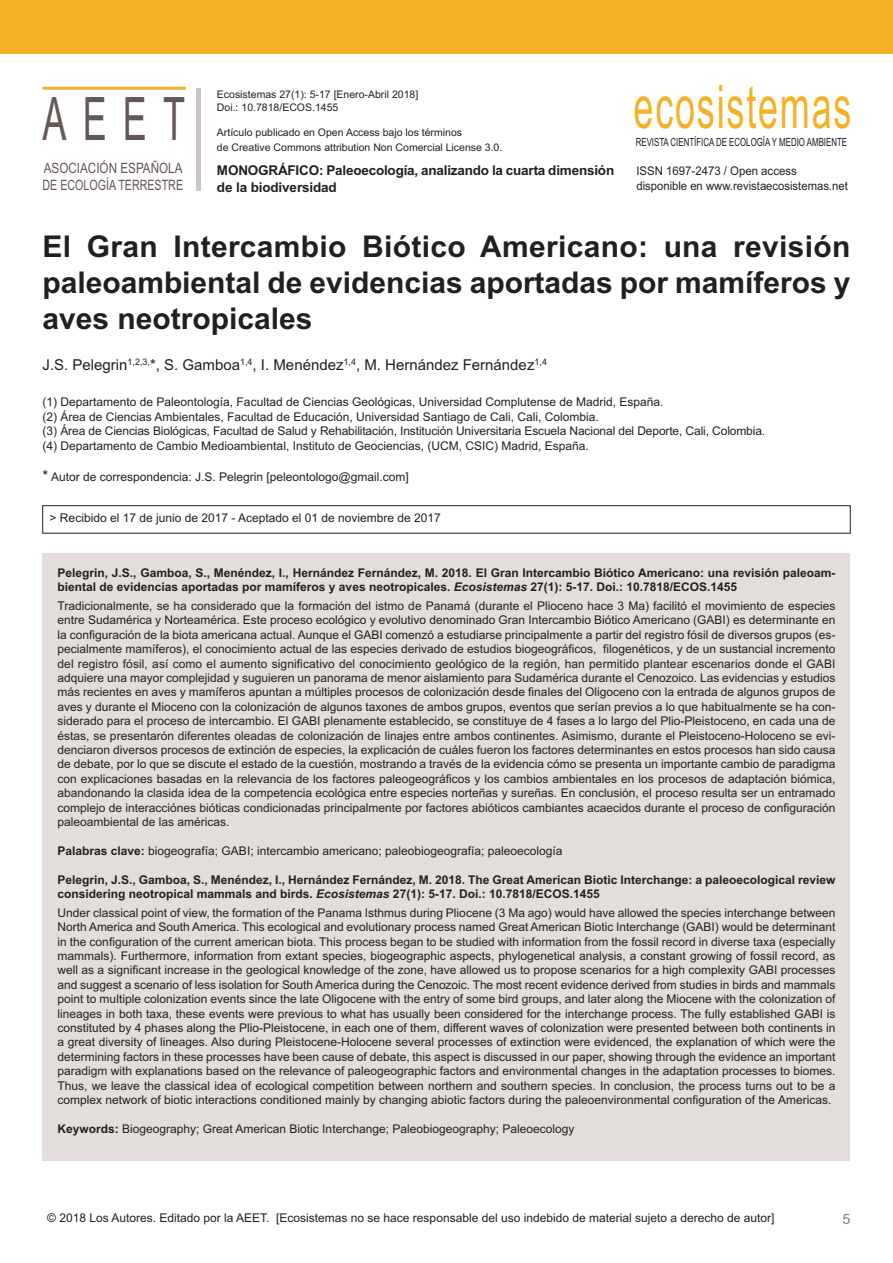
<style>
.page{position:relative;width:893px;height:1263px;background:#fff}
.page>*{position:absolute;margin:0;border:0;box-sizing:border-box;transform-origin:0 0}
.t1{font:60px "Arial";letter-spacing:.05em;color:#f4b027;scale:.6 1}
.t2{font:60px "Arial";color:#645755;scale:.6 1}
.t3{font:700 30px/36px "Arial";color:#231f20;text-align:justify}
.t4{font:15px "Arial";color:#231f20}
.t5{font:14.25px/17.1px "Arial";color:#645755;scale:.82 1}
.t6{font:14.25px "Arial";color:#7f7e7c}
.t7{font:700 13.5px/16.2px "Arial";letter-spacing:-.015em;color:#231f20}
.t8{font:12px/14.4px "Arial";color:#231f20;text-align:justify}
.t9{font:700 12px/14.4px "Arial";color:#231f20}
.t10{font:12px/14.4px "Arial";color:#231f20;scale:.95 1}
.t11{font:11.25px "Arial";color:#231f20;scale:.7 1}
.t12{font:10.5px/12.8px "Arial";color:#231f20}
.s1{font-size:15px}
.s2{font-style:italic}
.s3{font-weight:700}
</style>
<div class="page">
<hr style="left:43px;top:87px;width:143px;height:3px;background:#f4b027">
<div style="left:196px;top:88px;width:5px;height:102px;background:#cdc6c3"></div>
<div style="left:0;top:0;width:893px;height:54px;background:#f4b027"></div>
<div style="left:43px;top:505px;width:807px;height:28px;border:1px solid #231f20"></div>
<div style="left:43px;top:553px;width:807px;height:608px;background:#e3dedc"></div>
<h1 class="t2" style="left:42px;top:84px;width:239px">AEET</h1>
<p class="t5" style="left:43px;top:159px;width:173px">ASOCIACIÓN ESPAÑOLA<br>DE ECOLOGÍA TERRESTRE</p>
<p class="t12" style="left:217px;top:88px;width:203px">Ecosistemas 27(1): 5-17 [Enero-Abril 2018]<br>Doi.: 10.7818/ECOS.1455</p>
<p class="t12" style="left:217px;top:125px;width:287px;line-height:14.9px">Artículo publicado en Open Access bajo los términos<br>de Creative Commons attribution Non Comercial License 3.0.</p>
<p class="t7" style="left:217px;top:163px;width:399px">MONOGRÁFICO: Paleoecología, analizando la cuarta dimensión de la biodiversidad</p>
<h1 class="t1" style="left:633px;top:72px;width:365px">ecosistemas</h1>
<p class="t11" style="left:636px;top:135px;width:303px">REVISTA CIENTÍFICA DE ECOLOGÍA Y MEDIO AMBIENTE</p>
<p class="t10" style="left:636px;top:164px;width:224px">ISSN 1697-2473 / Open access disponible en www.revistaecosistemas.net</p>
<h2 class="t3" style="left:43px;top:229px;width:809px">El Gran Intercambio Biótico Americano: una revisión paleoambiental de evidencias aportadas por mamíferos y aves neotropicales</h2>
<p class="t4" style="left:43px;top:356px;width:506px">J.S. Pelegrin<sup>1,2,3,</sup>*, S. Gamboa<sup>1,4</sup>, I. Menéndez<sup>1,4</sup>, M. Hernández Fernández<sup>1,4</sup></p>
<p class="t8" style="left:43px;top:395px;width:724px;text-align:left">(1) Departamento de Paleontología, Facultad de Ciencias Geológicas, Universidad Complutense de Madrid, España.<br>(2) Área de Ciencias Ambientales, Facultad de Educación, Universidad Santiago de Cali, Cali, Colombia.<br>(3) Área de Ciencias Biológicas, Facultad de Salud y Rehabilitación, Institución Universitaria Escuela Nacional del Deporte, Cali, Colombia. (4) Departamento de Cambio Medioambiental, Instituto de Geociencias, (UCM, CSIC) Madrid, España.</p>
<p class="t8" style="left:43px;top:469px;width:368px"><span class="s1">*</span> Autor de correspondencia: J.S. Pelegrin [peleontologo@gmail.com]</p>
<p class="t8" style="left:50px;top:510px;width:393px">&gt; Recibido el 17 de junio de 2017 - Aceptado el 01 de noviembre de 2017</p>
<p class="t9" style="left:58px;top:566px;width:779px">Pelegrin, J.S., Gamboa, S., Menéndez, I., Hernández Fernández, M. 2018. El Gran Intercambio Biótico Americano: una revisión paleoam&shy;biental de evidencias aportadas por mamíferos y aves neotropicales. <span class="s2">Ecosistemas</span> 27(1): 5-17. Doi.: 10.7818/ECOS.1455</p>
<p class="t8" style="left:58px;top:599px;width:779px">Tradicionalmente, se ha considerado que la formación del istmo de Panamá (durante el Plioceno hace 3 Ma) facilitó el movimiento de especies entre Sudamérica y Norteamérica. Este proceso ecológico y evolutivo denominado Gran Intercambio Biótico Americano (GABI) es determinante en la configuración de la biota americana actual. Aunque el GABI comenzó a estudiarse principalmente a partir del registro fósil de diversos grupos (es&shy;pecialmente mamíferos), el conocimiento actual de las especies derivado de estudios biogeográficos, filogenéticos, y de un sustancial incremento del registro fósil, así como el aumento significativo del conocimiento geológico de la región, han permitido plantear escenarios donde el GABI adquiere una mayor complejidad y suguieren un panorama de menor aislamiento para Sudamérica durante el Cenozoico. Las evidencias y estudios más recientes en aves y mamíferos apuntan a múltiples procesos de colonización desde finales del Oligoceno con la entrada de algunos grupos de aves y durante el Mioceno con la colonización de algunos taxones de ambos grupos, eventos que serían previos a lo que habitualmente se ha con&shy;siderado para el proceso de intercambio. El GABI plenamente establecido, se constituye de 4 fases a lo largo del Plio-Pleistoceno, en cada una de éstas, se presentarón diferentes oleadas de colonización de linajes entre ambos continentes. Asimismo, durante el Pleistoceno-Holoceno se evi&shy;denciaron diversos procesos de extinción de especies, la explicación de cuáles fueron los factores determinantes en estos procesos han sido causa de debate, por lo que se discute el estado de la cuestión, mostrando a través de la evidencia cómo se presenta un importante cambio de paradigma con explicaciones basadas en la relevancia de los factores paleogeográficos y los cambios ambientales en los procesos de adaptación biómica, abandonando la clasida idea de la competencia ecológica entre especies norteñas y sureñas. En conclusión, el proceso resulta ser un entramado complejo de interacciónes bióticas condicionadas principalmente por factores abióticos cambiantes acaecidos durante el proceso de configuración paleoambiental de las américas.</p>
<p class="t8" style="left:58px;top:843px;width:506px"><span class="s3">Palabras clave:</span> biogeografía; GABI; intercambio americano; paleobiogeografía; paleoecología</p>
<p class="t9" style="left:58px;top:872px;width:779px">Pelegrin, J.S., Gamboa, S., Menéndez, I., Hernández Fernández, M. 2018. The Great American Biotic Interchange: a paleoecological review considering neotropical mammals and birds. <span class="s2">Ecosistemas</span> 27(1): 5-17. Doi.: 10.7818/ECOS.1455</p>
<p class="t8" style="left:57px;top:905px;width:779px">Under classical point of view, the formation of the Panama Isthmus during Pliocene (3 Ma ago) would have allowed the species interchange between North America and South America. This ecological and evolutionary process named Great American Biotic Interchange (GABI) would be determinant in the configuration of the current american biota. This process began to be studied with information from the fossil record in diverse taxa (especially mammals). Furthermore, information from extant species, biogeographic aspects, phylogenetical analysis, a constant growing of fossil record, as well as a significant increase in the geological knowledge of the zone, have allowed us to propose scenarios for a high complexity GABI processes and suggest a scenario of less isolation for South America during the Cenozoic. The most recent evidence derived from studies in birds and mammals point to multiple colonization events since the late Oligocene with the entry of some bird groups, and later along the Miocene with the colonization of lineages in both taxa, these events were previous to what has usually been considered for the interchange process. The fully established GABI is constituted by 4 phases along the Plio-Pleistocene, in each one of them, different waves of colonization were presented between both continents in a great diversity of lineages. Also during Pleistocene-Holocene several processes of extinction were evidenced, the explanation of which were the determining factors in these processes have been cause of debate, this aspect is discussed in our paper, showing through the evidence an important paradigm with explanations based on the relevance of paleogeographic factors and environmental changes in the adaptation processes to biomes.<br>Thus, we leave the classical idea of ecological competition between northern and southern species. In conclusion, the process turns out to be a complex network of biotic interactions conditioned mainly by changing abiotic factors during the paleoenvironmental configuration of the Americas.</p>
<p class="t8" style="left:58px;top:1121px;width:518px"><span class="s3">Keywords:</span> Biogeography; Great American Biotic Interchange; Paleobiogeography; Paleoecology</p>
<p class="t8" style="left:47px;top:1210px;width:729px">© 2018 Los Autores. Editado por la AEET. [Ecosistemas no se hace responsable del uso indebido de material sujeto a derecho de autor]</p>
<p class="t6" style="left:842px;top:1210px;width:9px">5</p>
</div>
